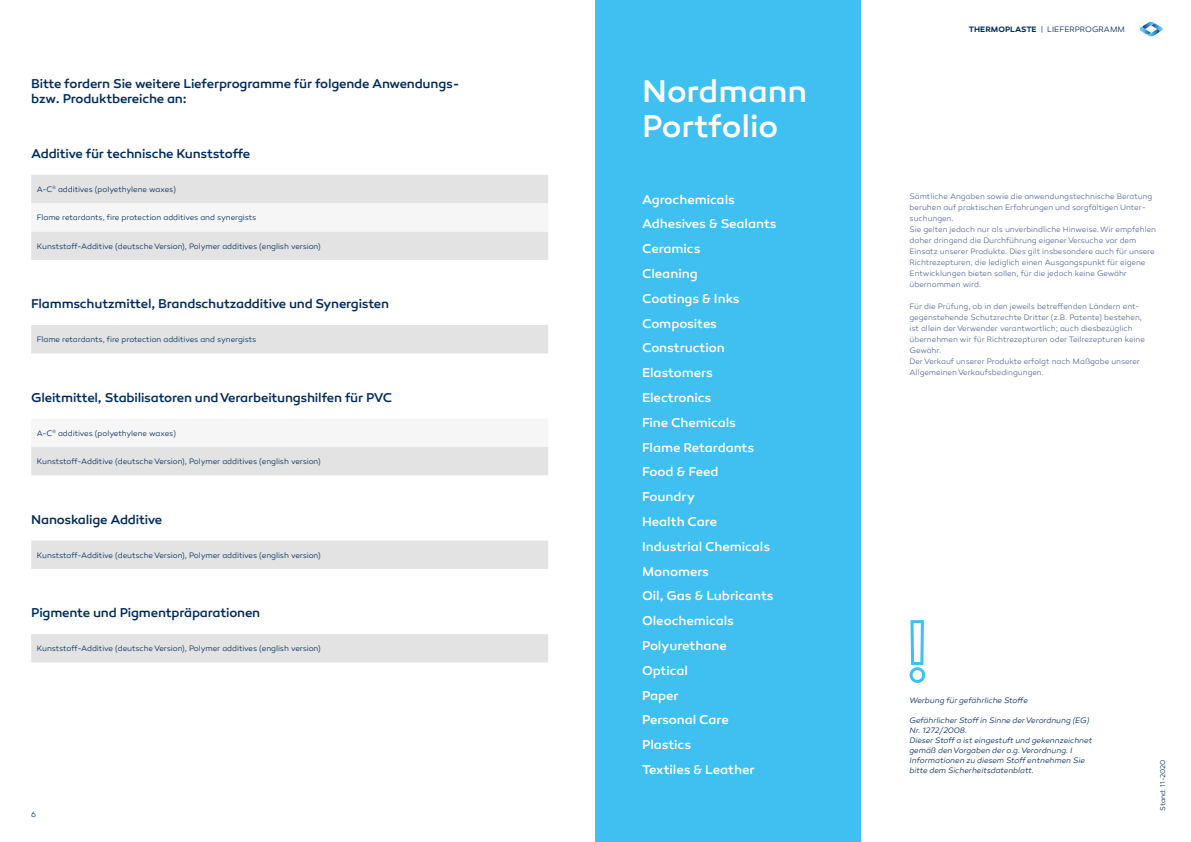
<style>
.page{position:relative;width:1191px;height:842px;background:#fff}
.page>*{position:absolute;margin:0;border:0;box-sizing:border-box;transform-origin:0 0}
.t1{font:500 32px/35px "Canaro";letter-spacing:-.005em;color:#fff}
.t2{font:500 13px/24.8px "Canaro";letter-spacing:-.005em;color:#fff}
.t3{font:500 13px/15px "Canaro";letter-spacing:-.015em;color:#002a58}
.t4{font:300 8px/11px "Canaro";letter-spacing:-.005em;color:#546b94}
.t5{font:300 8px "Canaro";letter-spacing:-.005em;color:#002a58}
.t6{font:italic 300 8px/10px "Canaro";letter-spacing:-.005em;color:#002a58}
.t7{font:300 7px "Canaro";letter-spacing:-.01em;color:#002a58}
.s1{font-weight:600}
</style>
<div class="page">
<svg style="left:1139px;top:22px;width:23px;height:14px"></svg>
<svg style="left:31px;top:175px;width:517px;height:487px"></svg>
<svg style="left:31px;top:203px;width:517px;height:244px"></svg>
<div style="left:595px;top:0;width:266px;height:842px;background:#3fc0f0"></div>
<svg style="left:909px;top:620px;width:17px;height:63px"></svg>
<h2 class="t3" style="left:31px;top:76px;width:430px">Bitte fordern Sie weitere Lieferprogramme für folgende Anwendungs&shy;bzw. Produktbereiche an:</h2>
<h2 class="t3" style="left:31px;top:146px;width:221px">Additive für technische Kunststoffe</h2>
<p class="t5" style="left:37px;top:185px;width:141px">A-C<sup>®</sup> additives (polyethylene waxes)</p>
<p class="t5" style="left:37px;top:213px;width:221px">Flame retardants, fire protection additives and synergists</p>
<p class="t5" style="left:37px;top:241px;width:285px">Kunststoff-Additive (deutsche Version), Polymer additives (english version)</p>
<h2 class="t3" style="left:31px;top:296px;width:359px">Flammschutzmittel, Brandschutzadditive und Synergisten</h2>
<p class="t5" style="left:37px;top:335px;width:221px">Flame retardants, fire protection additives and synergists</p>
<h2 class="t3" style="left:31px;top:390px;width:363px">Gleitmittel, Stabilisatoren und Verarbeitungshilfen für PVC</h2>
<p class="t5" style="left:37px;top:428px;width:141px">A-C<sup>®</sup> additives (polyethylene waxes)</p>
<p class="t5" style="left:37px;top:457px;width:285px">Kunststoff-Additive (deutsche Version), Polymer additives (english version)</p>
<h2 class="t3" style="left:31px;top:512px;width:132px">Nanoskalige Additive</h2>
<p class="t5" style="left:37px;top:550px;width:285px">Kunststoff-Additive (deutsche Version), Polymer additives (english version)</p>
<h2 class="t3" style="left:31px;top:605px;width:231px">Pigmente und Pigmentpräparationen</h2>
<p class="t5" style="left:37px;top:644px;width:285px">Kunststoff-Additive (deutsche Version), Polymer additives (english version)</p>
<p class="t5" style="left:31px;top:809px;width:6px">6</p>
<h1 class="t1" style="left:642px;top:74px;width:166px">Nordmann<br>Portfolio</h1>
<p class="t2" style="left:642px;top:187px;width:136px">Agrochemicals<br>Adhesives &amp; Sealants<br>Ceramics<br>Cleaning<br>Coatings &amp; Inks<br>Composites<br>Construction<br>Elastomers<br>Electronics<br>Fine Chemicals<br>Flame Retardants<br>Food &amp; Feed<br>Foundry<br>Health Care<br>Industrial Chemicals<br>Monomers<br>Oil, Gas &amp; Lubricants<br>Oleochemicals<br>Polyurethane<br>Optical<br>Paper<br>Personal Care<br>Plastics<br>Textiles &amp; Leather</p>
<p class="t5" style="left:969px;top:24px;width:158px"><span class="s1">THERMOPLASTE</span> | LIEFERPROGRAMM</p>
<p class="t4" style="left:909px;top:191px;width:248px">Sämtliche Angaben sowie die anwendungstechnische Beratung beruhen auf praktischen Erfahrungen und sorgfältigen Unter&shy;suchungen.<br>Sie gelten jedoch nur als unverbindliche Hinweise. Wir empfehlen daher dringend die Durchführung eigener Versuche vor dem Einsatz unserer Produkte. Dies gilt insbesondere auch für unsere Richtrezepturen, die lediglich einen Ausgangspunkt für eigene Entwicklungen bieten sollen, für die jedoch keine Gewähr übernommen wird.</p>
<p class="t4" style="left:909px;top:301px;width:237px">Für die Prüfung, ob in den jeweils betreffenden Ländern ent&shy;gegenstehende Schutzrechte Dritter (z.B. Patente) bestehen, ist allein der Verwender verantwortlich; auch diesbezüglich übernehmen wir für Richtrezepturen oder Teilrezepturen keine Gewähr.<br>Der Verkauf unserer Produkte erfolgt nach Maßgabe unserer Allgemeinen Verkaufsbedingungen.</p>
<p class="t6" style="left:909px;top:696px;width:120px">Werbung für gefährliche Stoffe</p>
<p class="t6" style="left:909px;top:716px;width:184px">Gefährlicher Stoff in Sinne der Verordnung (EG)<br>Nr. 1272/2008.<br>Dieser Stoff a ist eingestuft und gekennzeichnet gemäß den Vorgaben der o.g. Verordnung. I Informationen zu diesem Stoff entnehmen Sie bitte dem Sicherheitsdatenblatt.</p>
<p class="t7" style="left:1158px;top:811px;width:53px;rotate:-90deg">Stand: 11-2020</p>
</div>
